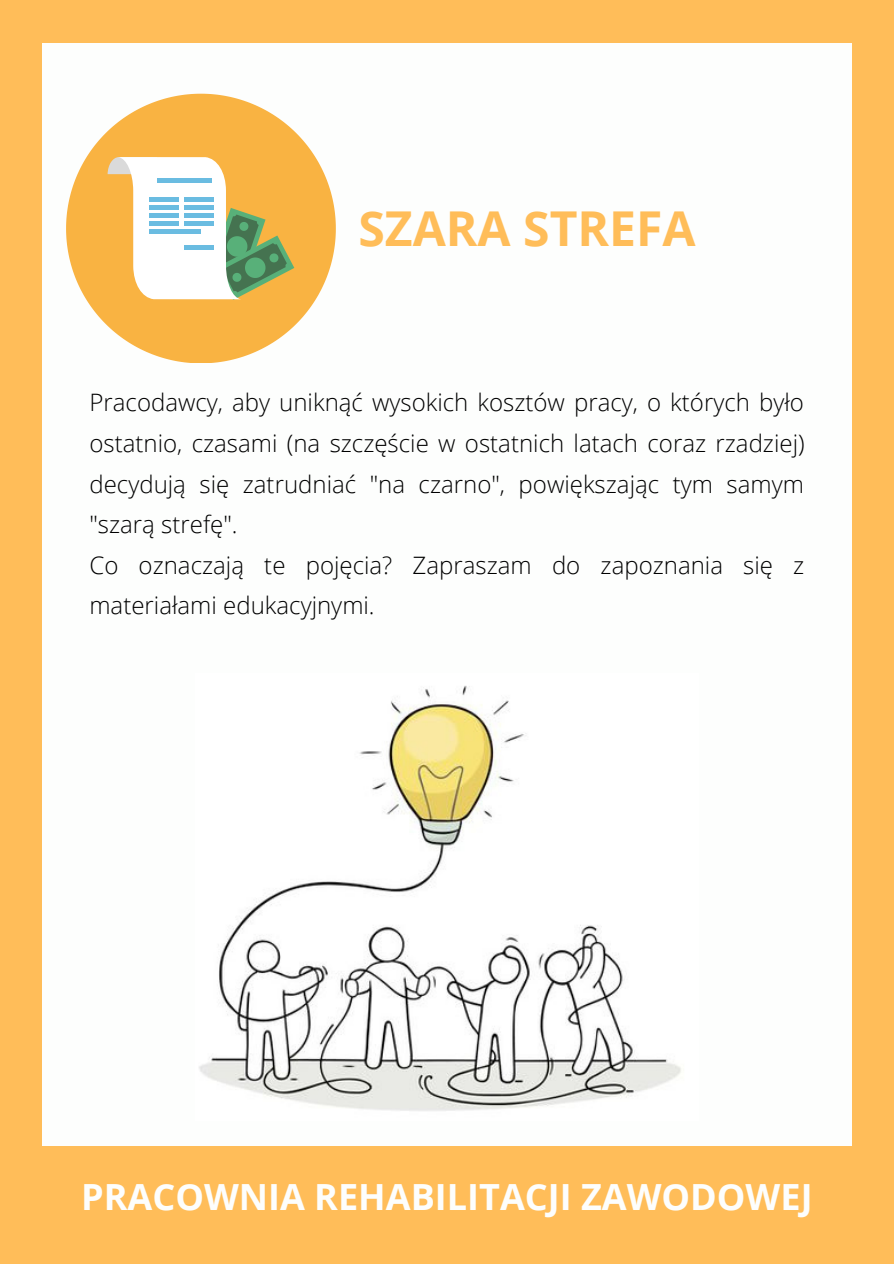
<style>
.page{position:relative;width:894px;height:1264px;background:#fff}
.page>*{position:absolute;margin:0;border:0;box-sizing:border-box;transform-origin:0 0}
.t1{font:700 48px "Open Sans";color:#ffbd59}
.t2{font:700 36px "Open Sans";color:#fdfefd}
.t3{font:300 24px/40.5px "Open Sans";color:#000;text-align:justify}
</style>
<div class="page">
<div style="left:0;top:0;width:893px;height:1263px;background:#ffbd59"></div>
<div style="left:43px;top:43px;width:808px;height:1102px;background:#fdfefd"></div>
<img style="left:199px;top:685px;width:482px;height:426px">
<svg style="left:66px;top:94px;width:269px;height:269px;fill:#f9b342"></svg>
<svg style="left:108px;top:157px;width:186px;height:143px"></svg>
<div style="left:157px;top:178px;width:55px;height:5px;background:#6abce1"></div>
<div style="left:150px;top:197px;width:29px;height:5px;background:#6abce1"></div>
<div style="left:184px;top:197px;width:30px;height:5px;background:#6abce1"></div>
<div style="left:150px;top:205px;width:29px;height:5px;background:#6abce1"></div>
<div style="left:184px;top:205px;width:30px;height:5px;background:#6abce1"></div>
<div style="left:150px;top:213px;width:29px;height:5px;background:#6abce1"></div>
<div style="left:184px;top:213px;width:30px;height:5px;background:#6abce1"></div>
<div style="left:150px;top:221px;width:29px;height:5px;background:#6abce1"></div>
<div style="left:150px;top:229px;width:51px;height:5px;background:#6abce1"></div>
<div style="left:184px;top:221px;width:30px;height:5px;background:#6abce1"></div>
<hr style="left:184px;top:245px;width:30px;height:4px;background:#6abce1">
<p class="t1" style="left:358px;top:195px;width:339px">SZARA STREFA</p>
<p class="t3" style="left:89px;top:382px;width:716px">Pracodawcy, aby uniknąć wysokich kosztów pracy, o których było ostatnio, czasami (na szczęście w ostatnich latach coraz rzadziej) decydują się zatrudniać "na czarno", powiększając tym samym "szarą strefę".</p>
<p class="t3" style="left:89px;top:544px;width:716px">Co oznaczają te pojęcia? Zapraszam do zapoznania się z materiałami edukacyjnymi.</p>
<p class="t2" style="left:81px;top:1171px;width:732px">PRACOWNIA REHABILITACJI ZAWODOWEJ</p>
</div>
